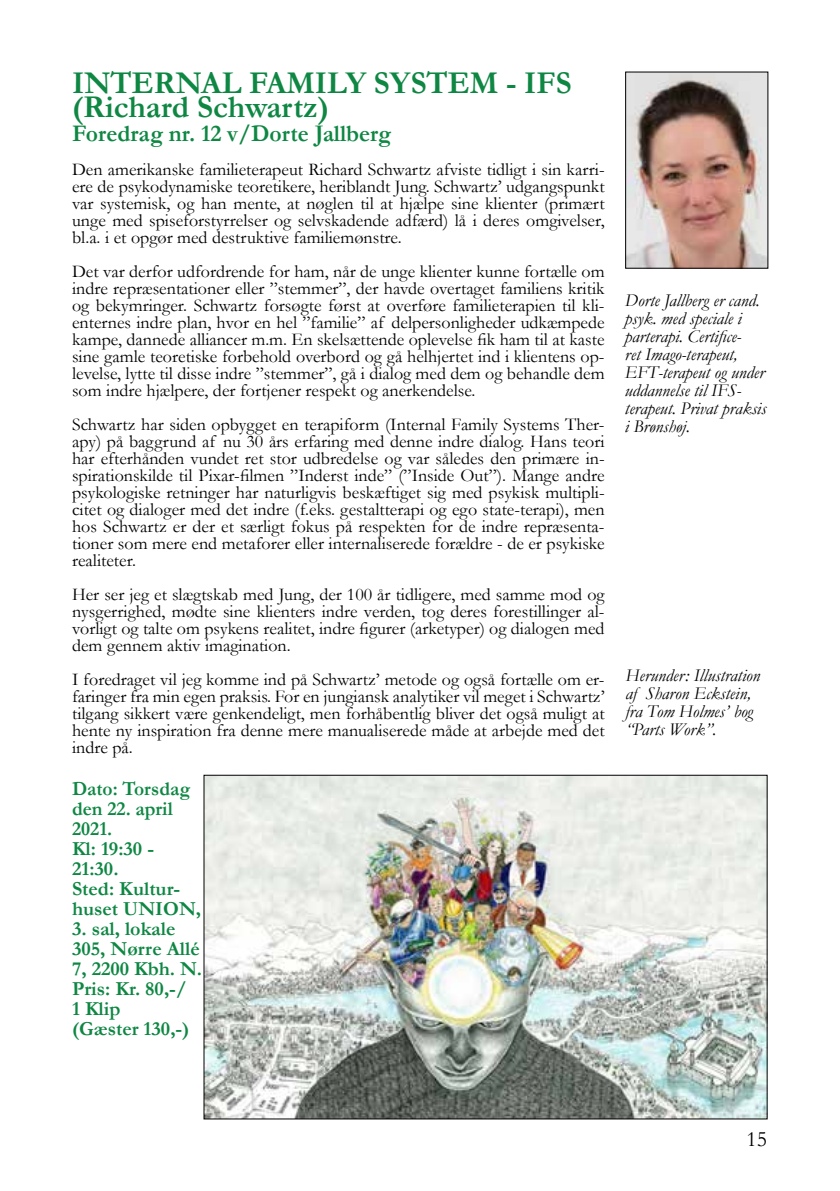
<style>
.page{position:relative;width:840px;height:1191px;background:#fff}
.page>*{position:absolute;margin:0;border:0;box-sizing:border-box;transform-origin:0 0}
.t1{font:700 32px/24px "Garamond";color:#0e8743}
.t2{font:700 24px "Garamond";color:#0e8743}
.t3{font:22px "Garamond";color:#000}
.t4{font:700 20px/20px "Garamond";color:#0e8743}
.t5{font:18px/17px "Garamond";color:#000;text-align:justify}
.t6{font:italic 18px/18px "Garamond";color:#000}
</style>
<div class="page">
<img style="left:206px;top:777px;width:559px;height:340px">
<img style="left:627px;top:74px;width:138px;height:192px">
<h1 class="t1" style="left:72px;top:71px;width:500px">INTERNAL FAMILY SYSTEM - IFS (Richard Schwartz)</h1>
<h2 class="t2" style="left:72px;top:117px;width:320px">Foredrag nr. 12 v/Dorte Jallberg</h2>
<p class="t5" style="left:72px;top:160px;width:533px">Den amerikanske familieterapeut Richard Schwartz afviste tidligt i sin karri&shy;ere de psykodynamiske teoretikere, heriblandt Jung. Schwartz’ udgangspunkt var systemisk, og han mente, at nøglen til at hjælpe sine klienter (primært unge med spiseforstyrrelser og selvskadende adfærd) lå i deres omgivelser, bl.a. i et opgør med destruktive familiemønstre.</p>
<p class="t5" style="left:72px;top:262px;width:533px">Det var derfor udfordrende for ham, når de unge klienter kunne fortælle om indre repræsentationer eller ”stemmer”, der havde overtaget familiens kritik og bekymringer. Schwartz forsøgte først at overføre familieterapien til kli&shy;enternes indre plan, hvor en hel ”familie” af delpersonligheder udkæmpede kampe, dannede alliancer m.m. En skelsættende oplevelse fik ham til at kaste sine gamle teoretiske forbehold overbord og gå helhjertet ind i klientens op&shy;levelse, lytte til disse indre ”stemmer”, gå i dialog med dem og behandle dem som indre hjælpere, der fortjener respekt og anerkendelse.</p>
<p class="t5" style="left:72px;top:415px;width:533px">Schwartz har siden opbygget en terapiform (Internal Family Systems Ther&shy;apy) på baggrund af nu 30 års erfaring med denne indre dialog. Hans teori har efterhånden vundet ret stor udbredelse og var således den primære in&shy;spirationskilde til Pixar-filmen ”Inderst inde” (”Inside Out”). Mange andre psykologiske retninger har naturligvis beskæftiget sig med psykisk multipli&shy;citet og dialoger med det indre (f.eks. gestaltterapi og ego state-terapi), men hos Schwartz er der et særligt fokus på respekten for de indre repræsenta&shy;tioner som mere end metaforer eller internaliserede forældre - de er psykiske realiteter.</p>
<p class="t5" style="left:72px;top:585px;width:533px">Her ser jeg et slægtskab med Jung, der 100 år tidligere, med samme mod og nysgerrighed, mødte sine klienters indre verden, tog deres forestillinger al&shy;vorligt og talte om psykens realitet, indre figurer (arketyper) og dialogen med dem gennem aktiv imagination.</p>
<p class="t5" style="left:72px;top:670px;width:533px">I foredraget vil jeg komme ind på Schwartz’ metode og også fortælle om er&shy;faringer fra min egen praksis. For en jungiansk analytiker vil meget i Schwartz’ tilgang sikkert være genkendeligt, men forhåbentlig bliver det også muligt at hente ny inspiration fra denne mere manualiserede måde at arbejde med det indre på.</p>
<p class="t4" style="left:72px;top:778px;width:130px">Dato: Torsdag den 22. april<br>2021.<br>Kl: 19:30 -<br>21:30.<br>Sted: Kultur&shy;huset UNION,</p>
<p class="t4" style="left:72px;top:918px;width:131px">3. sal, lokale<br>305, Nørre Allé<br>7, 2200 Kbh. N.<br>Pris: Kr. 80,-/<br>1 Klip<br>(Gæster 130,-)</p>
<p class="t6" style="left:624px;top:291px;width:143px">Dorte Jallberg er cand. psyk. med speciale i parterapi. Certifice-<br>ret Imago-terapeut,<br>EFT-terapeut og under uddannelse til IFS&shy;terapeut. Privat praksis i Brønshøj.</p>
<p class="t6" style="left:625px;top:665px;width:136px">Herunder: Illustration af Sharon Eckstein, fra Tom Holmes’ bog “Parts Work”.</p>
<p class="t3" style="left:746px;top:1124px;width:22px">15</p>
</div>
